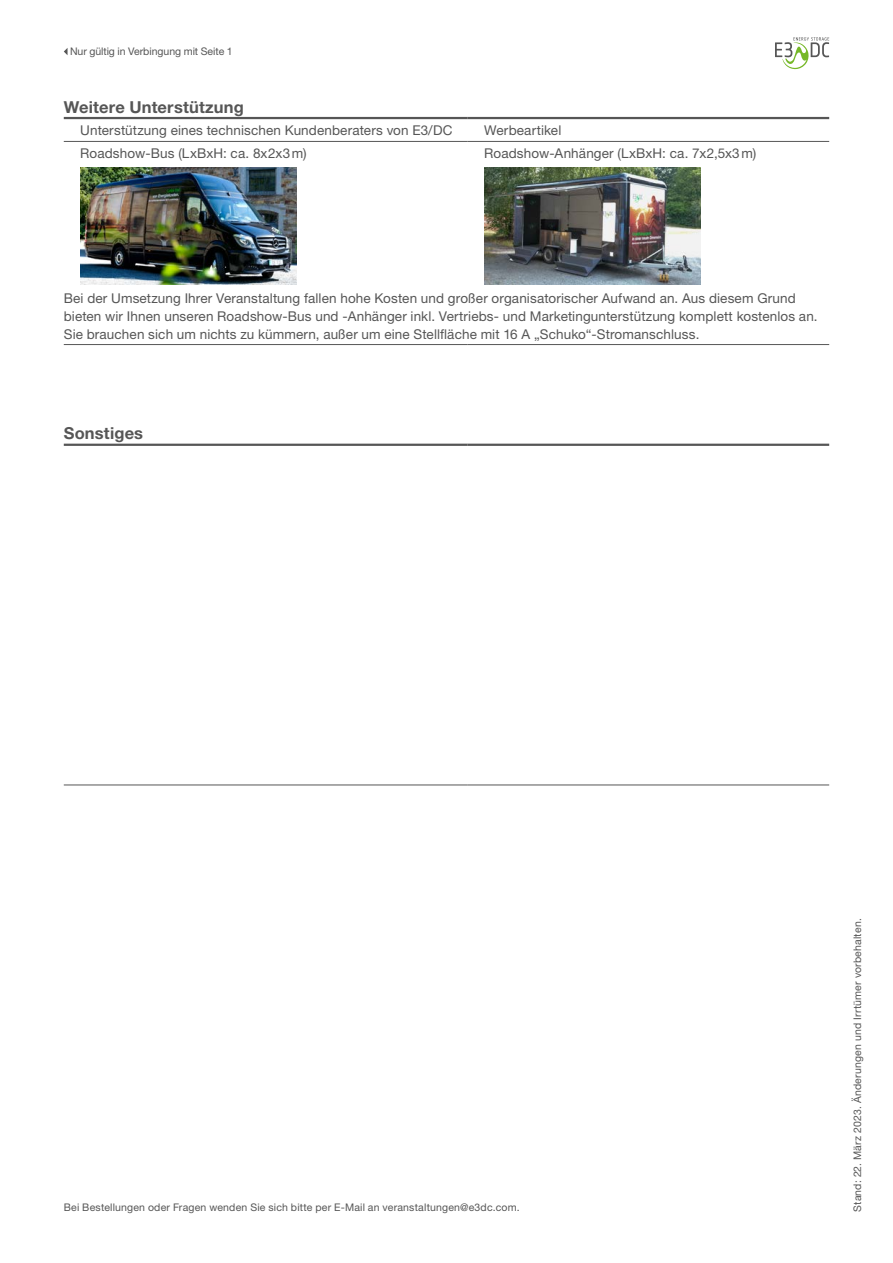
<style>
.page{position:relative;width:893px;height:1263px;background:#fff}
.page>*{position:absolute;margin:0;border:0;box-sizing:border-box;transform-origin:0 0}
.t1{font:700 16.5px "Helvetica Neue LT Pro";letter-spacing:.01em;color:#565656}
.t2{font:13.5px/18px "Helvetica Neue LT Pro";letter-spacing:.01em;color:#565656}
.t3{font:10.5px "Helvetica Neue LT Pro";letter-spacing:.02em;color:#565656}
.t4{font:10.5px "Helvetica Neue LT Pro";letter-spacing:-.005em;color:#565656}
</style>
<div class="page">
<svg style="left:775px;top:37px;width:54px;height:32px"></svg>
<svg style="left:64px;top:48px;width:4px;height:7px"></svg>
<hr style="left:468px;top:444px;width:361px;height:2px;background:#565656">
<hr style="left:64px;top:444px;width:404px;height:2px;background:#565656">
<hr style="left:64px;top:785px;width:404px;height:1px;background:#565656">
<hr style="left:468px;top:785px;width:361px;height:1px;background:#565656">
<hr style="left:64px;top:141px;width:404px;height:1px;background:#565656">
<hr style="left:468px;top:141px;width:361px;height:1px;background:#565656">
<hr style="left:64px;top:344px;width:404px;height:1px;background:#565656">
<hr style="left:468px;top:344px;width:361px;height:1px;background:#565656">
<hr style="left:64px;top:117px;width:404px;height:2px;background:#565656">
<hr style="left:468px;top:117px;width:361px;height:2px;background:#565656">
<img style="left:80px;top:167px;width:216px;height:117px">
<img style="left:484px;top:167px;width:216px;height:117px">
<p class="t4" style="left:70px;top:45px;width:164px">Nur gültig in Verbingung mit Seite 1</p>
<p class="t1" style="left:64px;top:96px;width:182px">Weitere Unterstützung</p>
<p class="t2" style="left:80px;top:121px;width:374px">Unterstützung eines technischen Kundenberaters von E3/DC</p>
<p class="t2" style="left:484px;top:121px;width:79px">Werbeartikel</p>
<p class="t2" style="left:80px;top:144px;width:228px">Roadshow-Bus (LxBxH: ca. 8x2x3m)</p>
<p class="t2" style="left:484px;top:144px;width:274px">Roadshow-Anhänger (LxBxH: ca. 7x2,5x3m)</p>
<p class="t2" style="left:64px;top:289px;width:755px">Bei der Umsetzung Ihrer Veranstaltung fallen hohe Kosten und großer organisatorischer Aufwand an. Aus diesem Grund bieten wir Ihnen unseren Roadshow-Bus und -Anhänger inkl. Vertriebs- und Marketingunterstützung komplett kostenlos an.<br>Sie brauchen sich um nichts zu kümmern, außer um eine Stellfläche mit 16 A „Schuko“-Stromanschluss.</p>
<p class="t1" style="left:64px;top:423px;width:81px">Sonstiges</p>
<p class="t3" style="left:64px;top:1201px;width:457px">Bei Bestellungen oder Fragen wenden Sie sich bitte per E-Mail an veranstaltungen@e3dc.com.</p>
<p class="t3" style="left:851px;top:1212px;width:295px;rotate:-90deg">Stand: 22. März 2023. Änderungen und Irrtümer vorbehalten.</p>
</div>
